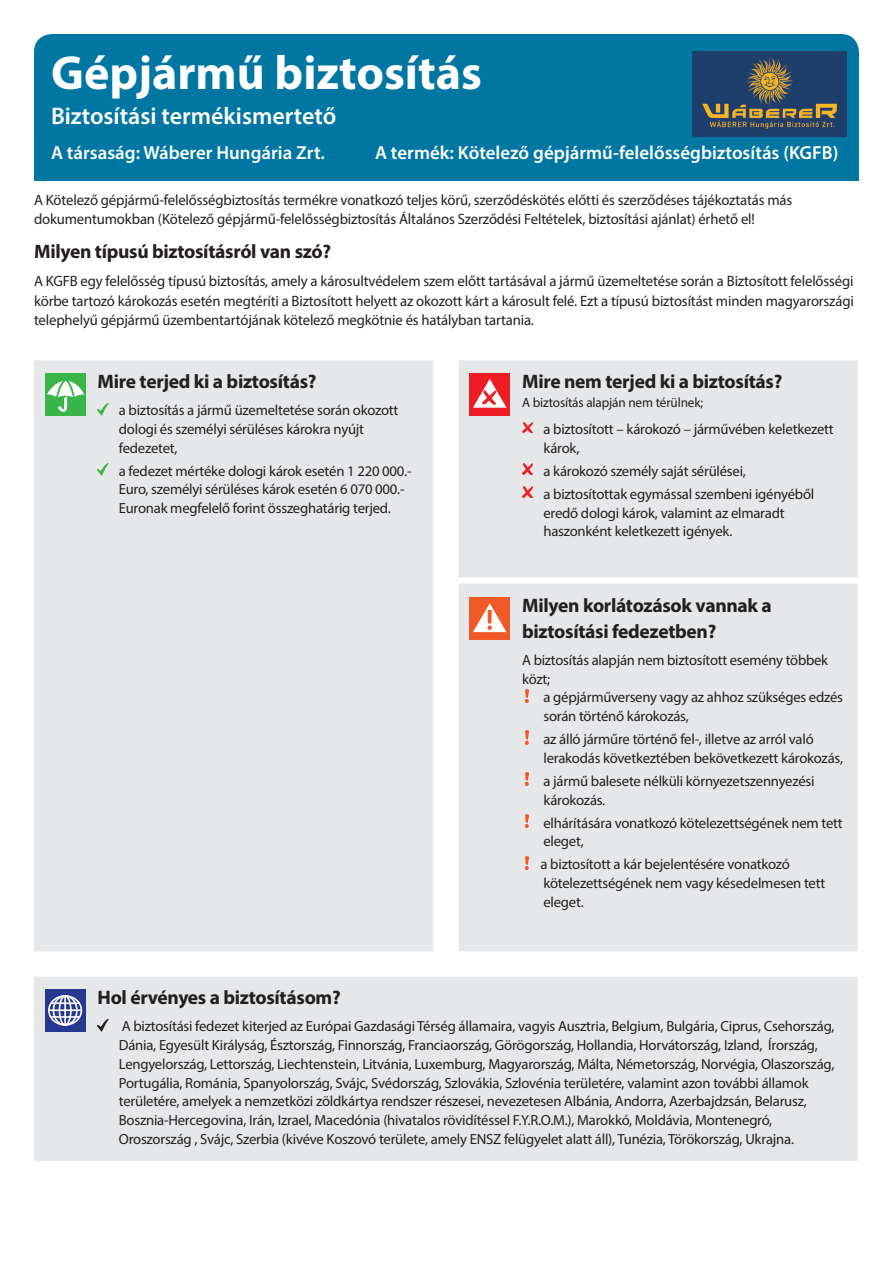
<style>
.page{position:relative;width:893px;height:1263px;background:#fff}
.page>*{position:absolute;margin:0;border:0;box-sizing:border-box;transform-origin:0 0}
.t1{font:700 48px "Myriad Pro";color:#fff}
.t2{font:600 24px "Myriad Pro";color:#fff}
.t3{font:700 19.5px/25.5px "Myriad Pro";letter-spacing:-.015em;color:#231f20}
.t4{font:600 18.9px "Myriad Pro";color:#fff}
.t5{font:15px/19.5px "Myriad Pro";letter-spacing:-.01em;color:#231f20}
.t6{font:14.7px/18.8px "Myriad Pro";letter-spacing:-.015em;color:#231f20}
.t7{font:13.5px "Myriad Pro";letter-spacing:-.01em;color:#231f20}
</style>
<div class="page">
<div style="left:34px;top:34px;width:825px;height:147px;background:#0076a3;border-radius:18px"></div>
<div style="left:34px;top:360px;width:824px;height:801px;background:#e6e7e9"></div>
<div style="left:459px;top:577px;width:59px;height:6px;background:#fff"></div>
<div style="left:518px;top:577px;width:340px;height:6px;background:#fff"></div>
<div style="left:433px;top:582px;width:26px;height:6px;background:#fff"></div>
<div style="left:45px;top:373px;width:41px;height:43px;background:#3ab54a"></div>
<svg style="left:47px;top:376px;width:37px;height:36px"></svg>
<svg style="left:98px;top:403px;width:10px;height:12px"></svg>
<svg style="left:98px;top:464px;width:10px;height:11px"></svg>
<div style="left:469px;top:373px;width:41px;height:43px;background:#ee1d23"></div>
<svg style="left:473px;top:379px;width:33px;height:29px"></svg>
<svg style="left:522px;top:422px;width:11px;height:11px"></svg>
<svg style="left:522px;top:464px;width:11px;height:11px"></svg>
<svg style="left:522px;top:487px;width:11px;height:11px"></svg>
<div style="left:469px;top:597px;width:41px;height:43px;background:#f15929"></div>
<svg style="left:473px;top:603px;width:33px;height:29px"></svg>
<svg style="left:525px;top:689px;width:4px;height:13px"></svg>
<svg style="left:525px;top:731px;width:4px;height:13px"></svg>
<svg style="left:525px;top:773px;width:4px;height:13px"></svg>
<img style="left:525px;top:814px;width:4px;height:14px">
<svg style="left:525px;top:856px;width:4px;height:13px"></svg>
<svg style="left:45px;top:989px;width:41px;height:43px"></svg>
<div style="left:48px;top:995px;width:34px;height:31px;border:2px solid #fff;border-radius:50%"></div>
<div style="left:53px;top:995px;width:25px;height:31px;border:2px solid #fff;border-radius:50%"></div>
<div style="left:59px;top:995px;width:13px;height:31px;border:2px solid #fff;border-radius:50%"></div>
<hr style="left:64px;top:996px;width:2px;height:30px;background:#fff">
<hr style="left:51px;top:1002px;width:29px;height:2px;background:#fff">
<hr style="left:51px;top:1016px;width:29px;height:2px;background:#fff">
<hr style="left:49px;top:1009px;width:32px;height:2px;background:#fff">
<svg style="left:98px;top:1019px;width:10px;height:12px"></svg>
<img style="left:692px;top:51px;width:154px;height:86px">
<h1 class="t1" style="left:51px;top:41px;width:432px">Gépjármű biztosítás</h1>
<h2 class="t2" style="left:51px;top:100px;width:287px">Biztosítási termékismertető</h2>
<p class="t4" style="left:51px;top:141px;width:276px">A társaság: Wáberer Hungária Zrt.</p>
<p class="t4" style="left:375px;top:141px;width:465px">A termék: Kötelező gépjármű-felelősségbiztosítás (KGFB)</p>
<p class="t5" style="left:34px;top:190px;width:760px">A Kötelező gépjármű-felelősségbiztosítás termékre vonatkozó teljes körű, szerződéskötés előtti és szerződéses tájékoztatás más dokumentumokban (Kötelező gépjármű-felelősségbiztosítás Általános Szerződési Feltételek, biztosítási ajánlat) érhető el!</p>
<h3 class="t3" style="left:34px;top:238px;width:299px">Milyen típusú biztosításról van szó?</h3>
<p class="t5" style="left:34px;top:271px;width:821px;text-align:justify">A KGFB egy felelősség típusú biztosítás, amely a károsultvédelem szem előtt tartásával a jármű üzemeltetése során a Biztosított felelősségi körbe tartozó károkozás esetén megtéríti a Biztosított helyett az okozott kárt a károsult felé. Ezt a típusú biztosítást minden magyarországi telephelyű gépjármű üzembentartójának kötelező megkötnie és hatályban tartania.</p>
<h3 class="t3" style="left:98px;top:368px;width:220px">Mire terjed ki a biztosítás?</h3>
<p class="t6" style="left:119px;top:400px;width:281px">a biztosítás a jármű üzemeltetése során okozott dologi és személyi sérüléses károkra nyújt fedezetet,</p>
<p class="t6" style="left:119px;top:461px;width:294px">a fedezet mértéke dologi károk esetén 1 220 000.-<br>Euro, személyi sérüléses károk esetén 6 070 000.-<br>Euronak megfelelő forint összeghatárig terjed.</p>
<h3 class="t3" style="left:522px;top:368px;width:262px">Mire nem terjed ki a biztosítás?</h3>
<p class="t7" style="left:522px;top:394px;width:183px">A biztosítás alapján nem térülnek;</p>
<p class="t6" style="left:543px;top:419px;width:292px">a biztosított – károkozó – járművében keletkezett károk,</p>
<p class="t6" style="left:543px;top:459px;width:272px;line-height:23px">a károkozó személy saját sérülései,<br>a biztosítottak egymással szembeni igényéből</p>
<p class="t6" style="left:543px;top:503px;width:243px">eredő dologi károk, valamint az elmaradt haszonként keletkezett igények.</p>
<h3 class="t3" style="left:522px;top:592px;width:251px">Milyen korlátozások vannak a biztosítási fedezetben?</h3>
<p class="t6" style="left:522px;top:650px;width:307px">A biztosítás alapján nem biztosított esemény többek közt;</p>
<p class="t6" style="left:543px;top:688px;width:301px">a gépjárműverseny vagy az ahhoz szükséges edzés során történő károkozás,</p>
<p class="t6" style="left:543px;top:730px;width:301px">az álló járműre történő fel-, illetve az arról való lerakodás következtében bekövetkezett károkozás,</p>
<p class="t6" style="left:543px;top:771px;width:273px">a jármű balesete nélküli környezetszennyezési károkozás.</p>
<p class="t6" style="left:543px;top:813px;width:301px">elhárítására vonatkozó kötelezettségének nem tett eleget,</p>
<p class="t6" style="left:541px;top:855px;width:286px">a biztosított a kár bejelentésére vonatkozó kötelezettségének nem vagy késedelmesen tett eleget.</p>
<h3 class="t3" style="left:98px;top:984px;width:245px">Hol érvényes a biztosításom?</h3>
<p class="t6" style="left:119px;top:1017px;width:717px">A biztosítási fedezet kiterjed az Európai Gazdasági Térség államaira, vagyis Ausztria, Belgium, Bulgária, Ciprus, Csehország, Dánia, Egyesült Királyság, Észtország, Finnország, Franciaország, Görögország, Hollandia, Horvátország, Izland, Írország, Lengyelország, Lettország, Liechtenstein, Litvánia, Luxemburg, Magyarország, Málta, Németország, Norvégia, Olaszország, Portugália, Románia, Spanyolország, Svájc, Svédország, Szlovákia, Szlovénia területére, valamint azon további államok területére, amelyek a nemzetközi zöldkártya rendszer részesei, nevezetesen Albánia, Andorra, Azerbajdzsán, Belarusz, Bosznia-Hercegovina, Irán, Izrael, Macedónia (hivatalos rövidítéssel F.Y.R.O.M.), Marokkó, Moldávia, Montenegró, Oroszország , Svájc, Szerbia (kivéve Koszovó területe, amely ENSZ felügyelet alatt áll), Tunézia, Törökország, Ukrajna.</p>
</div>
